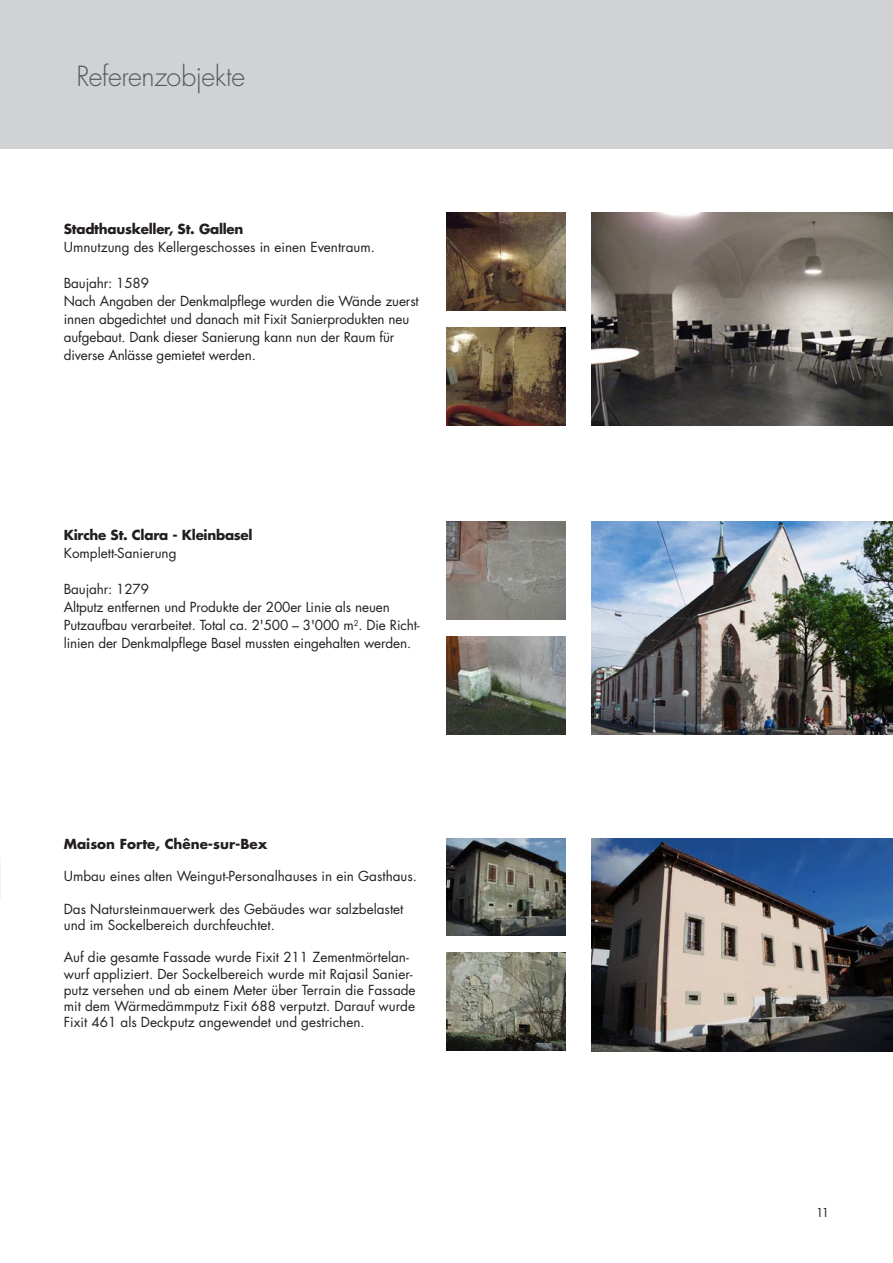
<style>
.page{position:relative;width:893px;height:1263px;background:#fff}
.page>*{position:absolute;margin:0;border:0;box-sizing:border-box;transform-origin:0 0}
.t1{font:300 27px "Futura Std";letter-spacing:-.015em;color:#57585a}
.t2{font:13.5px/18px "Futura Std";color:#231f20}
.t3{font:700 13.5px "Futura Std";letter-spacing:-.02em;color:#231f20}
.t4{font:700 13.5px "Futura Std";color:#231f20}
.t5{font:12px "Futura Std";color:#231f20}
</style>
<div class="page">
<img style="left:591px;top:522px;width:302px;height:213px">
<img style="left:591px;top:213px;width:302px;height:212px">
<div style="left:0;top:0;width:893px;height:149px;background:#d1d2d4"></div>
<img style="left:446px;top:213px;width:120px;height:97px">
<img style="left:446px;top:327px;width:120px;height:98px">
<img style="left:446px;top:522px;width:120px;height:98px">
<img style="left:446px;top:637px;width:120px;height:98px">
<img style="left:591px;top:839px;width:302px;height:212px">
<img style="left:446px;top:839px;width:120px;height:96px">
<img style="left:446px;top:952px;width:120px;height:98px">
<h1 class="t1" style="left:77px;top:60px;width:170px">Referenzobjekte</h1>
<p class="t3" style="left:64px;top:220px;width:181px">Stadthauskeller, St. Gallen</p>
<p class="t2" style="left:64px;top:238px;width:313px">Umnutzung des Kellergeschosses in einen Eventraum.</p>
<p class="t2" style="left:64px;top:274px;width:357px">Baujahr: 1589<br>Nach Angaben der Denkmalpflege wurden die Wände zuerst innen abgedichtet und danach mit Fixit Sanierprodukten neu aufgebaut. Dank dieser Sanierung kann nun der Raum für diverse Anlässe gemietet werden.</p>
<p class="t3" style="left:64px;top:526px;width:190px">Kirche St. Clara - Kleinbasel</p>
<p class="t2" style="left:64px;top:544px;width:114px">Komplett-Sanierung</p>
<p class="t2" style="left:64px;top:580px;width:357px">Baujahr: 1279<br>Altputz entfernen und Produkte der 200er Linie als neuen Putzaufbau verarbeitet. Total ca. 2'500 – 3'000 m<sup>2</sup>. Die Richt&shy;linien der Denkmalpflege Basel mussten eingehalten werden.</p>
<p class="t4" style="left:64px;top:835px;width:205px">Maison Forte, Chêne-sur-Bex</p>
<p class="t2" style="left:64px;top:867px;width:355px">Umbau eines alten Weingut-Personalhauses in ein Gasthaus.</p>
<p class="t2" style="left:64px;top:901px;width:341px;line-height:16.2px">Das Natursteinmauerwerk des Gebäudes war salzbelastet und im Sockelbereich durchfeuchtet.</p>
<p class="t2" style="left:64px;top:949px;width:353px;line-height:16.2px">Auf die gesamte Fassade wurde Fixit 211 Zementmörtelan&shy;wurf appliziert. Der Sockelbereich wurde mit Rajasil Sanier&shy;putz versehen und ab einem Meter über Terrain die Fassade mit dem Wärmedämmputz Fixit 688 verputzt. Darauf wurde Fixit 461 als Deckputz angewendet und gestrichen.</p>
<p class="t5" style="left:816px;top:1205px;width:15px">11</p>
</div>
